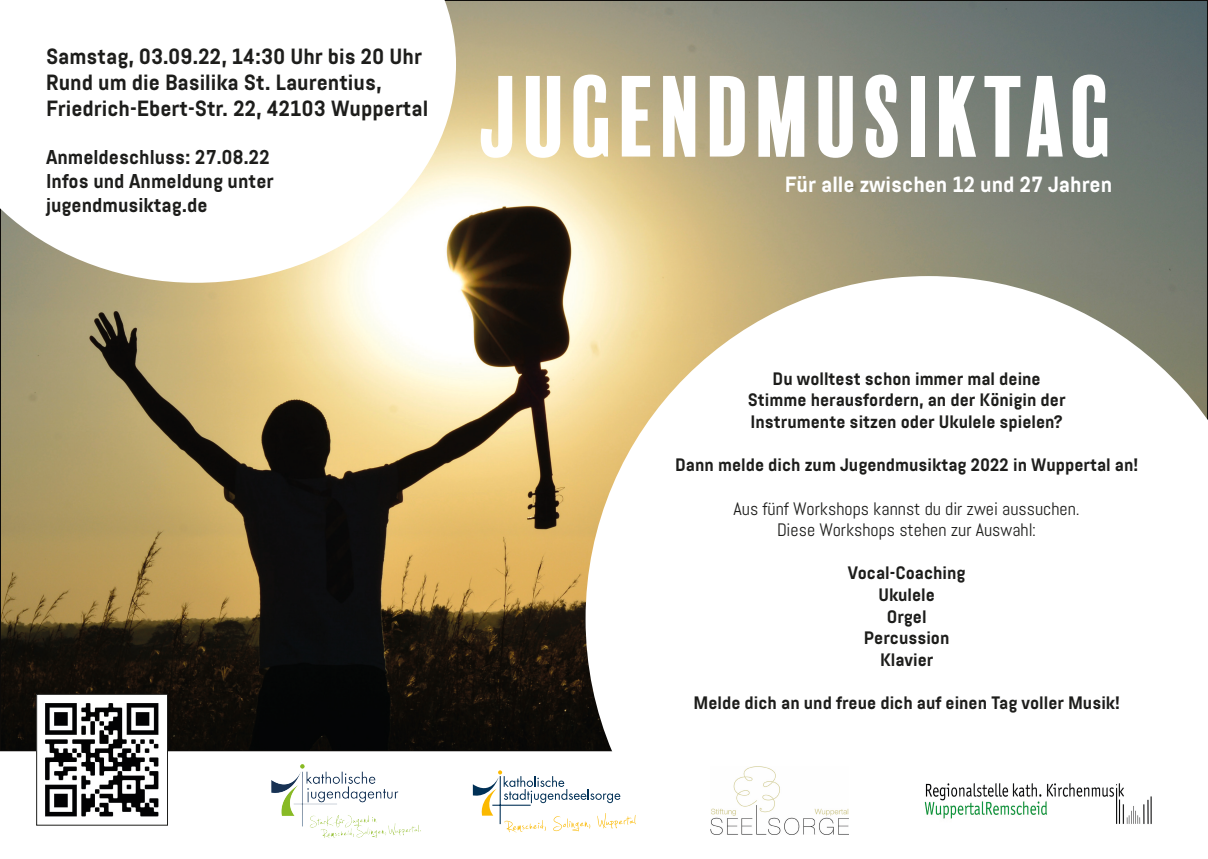
<style>
.page{position:relative;width:1208px;height:859px;background:#fff}
.page>*{position:absolute;margin:0;border:0;box-sizing:border-box;transform-origin:0 0}
.t1{font:105px "Balboa Plus Fill";color:#fff}
.t2{font:700 22px/26.4px "Abel Pro";color:#1d1d1b}
.t3{font:700 22px "Abel Pro";color:#fff}
.t4{font:700 20px/24px "Abel Pro";color:#1d1d1b}
.t5{font:700 18px/21.6px "Abel Pro";color:#1d1d1b;text-align:center}
.t6{font:18px/21.6px "Abel";color:#1d1d1b;text-align:center}
</style>
<div class="page">
<img style="left:2px;top:2px;width:1204px;height:747px">
<svg style="left:585px;top:276px;width:623px;height:559px"></svg>
<img style="left:38px;top:696px;width:128px;height:121px">
<div style="left:36px;top:694px;width:132px;height:132px;border:1px solid #1d1d1b"></div>
<svg style="left:0;top:0;width:456px;height:283px"></svg>
<svg style="left:473px;top:770px;width:163px;height:63px"></svg>
<img style="left:271px;top:764px;width:150px;height:74px">
<img style="left:916px;top:774px;width:247px;height:56px">
<img style="left:710px;top:766px;width:138px;height:68px">
<p class="t2" style="left:46px;top:43px;width:377px">Samstag, 03.09.22, 14:30 Uhr bis 20 Uhr</p>
<p class="t2" style="left:46px;top:69px;width:384px">Rund um die Basilika St. Laurentius,<br>Friedrich-Ebert-Str. 22, 42103 Wuppertal</p>
<p class="t4" style="left:46px;top:146px;width:229px">Anmeldeschluss: 27.08.22<br>Infos und Anmeldung unter jugendmusiktag.de</p>
<p class="t1" style="left:478px;top:58px;width:640px">JUGENDMUSIKTAG</p>
<p class="t3" style="left:785px;top:169px;width:329px">Für alle zwischen 12 und 27 Jahren</p>
<p class="t5" style="left:748px;top:368px;width:319px">Du wolltest schon immer mal deine<br>Stimme herausfordern, an der Königin der<br>Instrumente sitzen oder Ukulele spielen?</p>
<p class="t5" style="left:675px;top:454px;width:464px">Dann melde dich zum Jugendmusiktag 2022 in Wuppertal an!</p>
<p class="t6" style="left:733px;top:497px;width:348px">Aus fünf Workshops kannst du dir zwei aussuchen.<br>Diese Workshops stehen zur Auswahl:</p>
<p class="t5" style="left:847px;top:562px;width:119px">Vocal-Coaching</p>
<p class="t5" style="left:878px;top:584px;width:58px">Ukulele</p>
<p class="t5" style="left:886px;top:606px;width:41px">Orgel</p>
<p class="t5" style="left:864px;top:627px;width:87px">Percussion</p>
<p class="t5" style="left:880px;top:649px;width:55px">Klavier</p>
<p class="t5" style="left:693px;top:692px;width:428px">Melde dich an und freue dich auf einen Tag voller Musik!</p>
</div>
